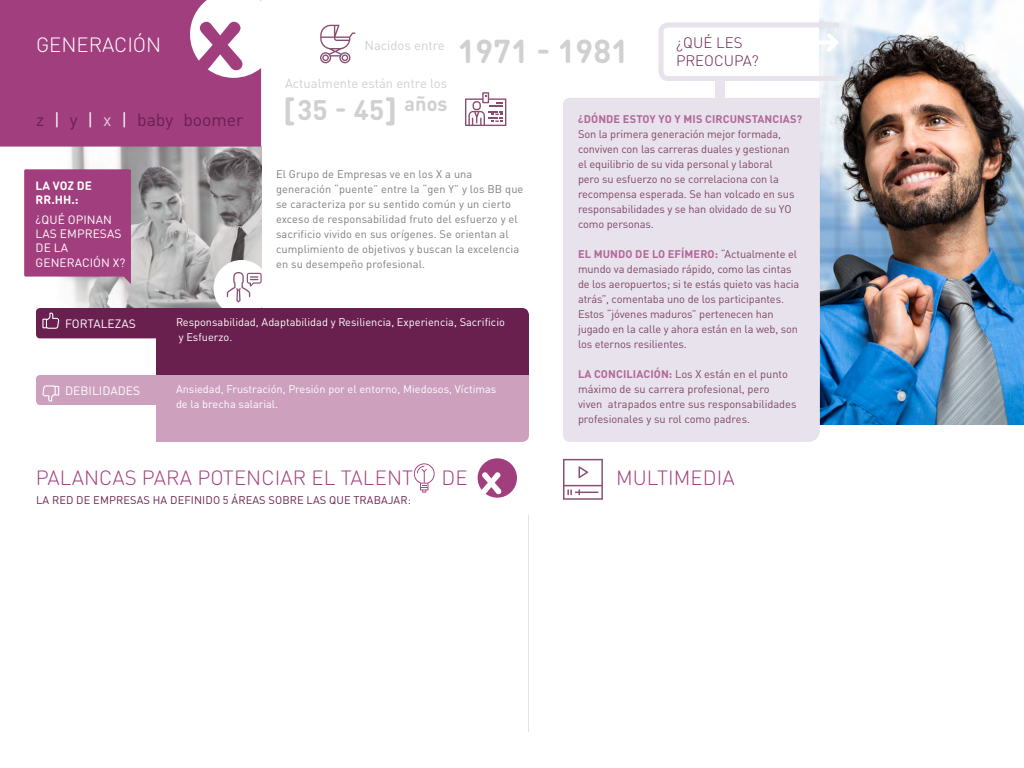
<style>
.page{position:relative;width:1024px;height:768px;background:#fff}
.page>*{position:absolute;margin:0;border:0;box-sizing:border-box;transform-origin:0 0}
.t1{font:700 32.7px "DIN Round Pro";color:#d0d0d0}
.t2{font:700 28px "DIN Round Pro";color:#d0d0d0}
.t3{font:300 20.4px "DIN Round Pro";letter-spacing:.005em;color:#a13f7e}
.t4{font:300 20.4px "DIN Round Pro";color:#fff}
.t5{font:17.6px "DIN Pro";color:#69204f}
.t6{font:300 15px/18px "DIN Round Pro";color:#69204f}
.t7{font:13px "DIN Pro";color:#d0d0d0}
.t8{font:12px/14.4px "DIN Round Pro";letter-spacing:.005em;color:#fff}
.t9{font:700 12px/14.4px "DIN Round Pro";letter-spacing:.005em;color:#fff}
.t10{font:11px/15px "DIN Pro";letter-spacing:-.01em;color:#80456a}
.t11{font:11px/15px "DIN Pro";letter-spacing:.01em;color:#7e7e7d}
.t12{font:11px/15px "DIN Pro";color:#fff}
.t13{font:11px "DIN Pro";letter-spacing:.01em;color:#69204f}
.t14{font:700 11px "DIN Pro";letter-spacing:.01em;color:#b16796}
.s1{color:#fff}
.s2{color:#e0c7d9}
.s3{font-size:32.7px}
.s4{font-weight:700;color:#b16796}
</style>
<div class="page">
<img style="left:820px;top:0;width:204px;height:425px">
<img style="left:71px;top:147px;width:190px;height:161px">
<svg style="left:563px;top:459px;width:40px;height:41px"></svg>
<div style="left:214px;top:260px;width:55px;height:56px;background:#fff;border-radius:50%"></div>
<svg style="left:0;top:0;width:261px;height:147px;background:#a95089"></svg>
<div style="left:563px;top:98px;width:257px;height:344px;background:#e7e2ec"></div>
<div style="left:715px;top:81px;width:10px;height:17px;background:#e7e2ec"></div>
<svg style="left:658px;top:20px;width:186px;height:63px"></svg>
<hr style="left:528px;top:515px;width:1px;height:217px;background:#e3e3e3">
<svg style="left:24px;top:169px;width:107px;height:115px;background:#a54984"></svg>
<svg style="left:227px;top:272px;width:35px;height:30px"></svg>
<svg style="left:414px;top:463px;width:21px;height:30px"></svg>
<svg style="left:36px;top:308px;width:493px;height:134px;background:#a87696"></svg>
<svg style="left:478px;top:458px;width:39px;height:40px"></svg>
<svg style="left:465px;top:92px;width:41px;height:34px"></svg>
<svg style="left:320px;top:25px;width:35px;height:38px"></svg>
<h3 class="t4" style="left:36px;top:31px;width:127px">GENERACIÓN</h3>
<p class="t7" style="left:365px;top:36px;width:82px">Nacidos entre</p>
<p class="t7" style="left:285px;top:73px;width:164px">Actualmente están entre los</p>
<h1 class="t1" style="left:458px;top:28px;width:173px">1971 - 1981</h1>
<h3 class="t6" style="left:676px;top:34px;width:84px">¿QUÉ LES<br>PREOCUPA?</h3>
<h3 class="t5" style="left:36px;top:106px;width:209px">z <span class="s1">|</span> y <span class="s1">|</span> <span class="s2">x</span> <span class="s1">|</span> baby boomer</h3>
<p class="t9" style="left:36px;top:178px;width:58px">LA VOZ DE<br>RR.HH.:</p>
<p class="t8" style="left:36px;top:212px;width:91px">¿QUÉ OPINAN<br>LAS EMPRESAS<br>DE LA<br>GENERACIÓN X?</p>
<h2 class="t2" style="left:283px;top:90px;width:166px"><span class="s3">[</span>35 - 45<span class="s3">]</span> <sup>años</sup></h2>
<p class="t11" style="left:276px;top:165px;width:249px">El Grupo de Empresas ve en los X a una generación “puente” entre la “gen Y” y los BB que se caracteriza por su sentido común y un cierto exceso de responsabilidad fruto del esfuerzo y el sacrificio vivido en sus orígenes. Se orientan al cumplimiento de objetivos y buscan la excelencia en su desempeño profesional.</p>
<p class="t8" style="left:65px;top:316px;width:72px">FORTALEZAS</p>
<p class="t12" style="left:176px;top:314px;width:330px">Responsabilidad, Adaptabilidad y Resiliencia, Experiencia, Sacrificio y Esfuerzo.</p>
<p class="t8" style="left:65px;top:383px;width:77px">DEBILIDADES</p>
<p class="t12" style="left:176px;top:381px;width:322px">Ansiedad, Frustración, Presión por el entorno, Miedosos, Víctimas de la brecha salarial.</p>
<p class="t14" style="left:578px;top:110px;width:226px">¿DÓNDE ESTOY YO Y MIS CIRCUNSTANCIAS?</p>
<p class="t10" style="left:578px;top:126px;width:218px">Son la primera generación mejor formada, conviven con las carreras duales y gestionan el equilibrio de su vida personal y laboral pero su esfuerzo no se correlaciona con la recompensa esperada. Se han volcado en sus responsabilidades y se han olvidado de su YO como personas.</p>
<p class="t10" style="left:578px;top:246px;width:223px"><span class="s4">EL MUNDO DE LO EFÍMERO:</span> “Actualmente el mundo va demasiado rápido, como las cintas de los aeropuertos; si te estás quieto vas hacia atrás”, comentaba uno de los participantes.<br>Estos “jóvenes maduros” pertenecen han jugado en la calle y ahora están en la web, son los eternos resilientes.</p>
<p class="t10" style="left:578px;top:366px;width:220px"><span class="s4">LA CONCILIACIÓN:</span> Los X están en el punto máximo de su carrera profesional, pero viven atrapados entre sus responsabilidades profesionales y su rol como padres.</p>
<h3 class="t3" style="left:36px;top:464px;width:379px">PALANCAS PARA POTENCIAR EL TALENT</h3>
<h3 class="t3" style="left:441px;top:464px;width:28px">DE</h3>
<h3 class="t3" style="left:616px;top:464px;width:120px">MULTIMEDIA</h3>
<p class="t13" style="left:36px;top:491px;width:376px">LA RED DE EMPRESAS HA DEFINIDO 5 ÁREAS SOBRE LAS QUE TRABAJAR:</p>
</div>
